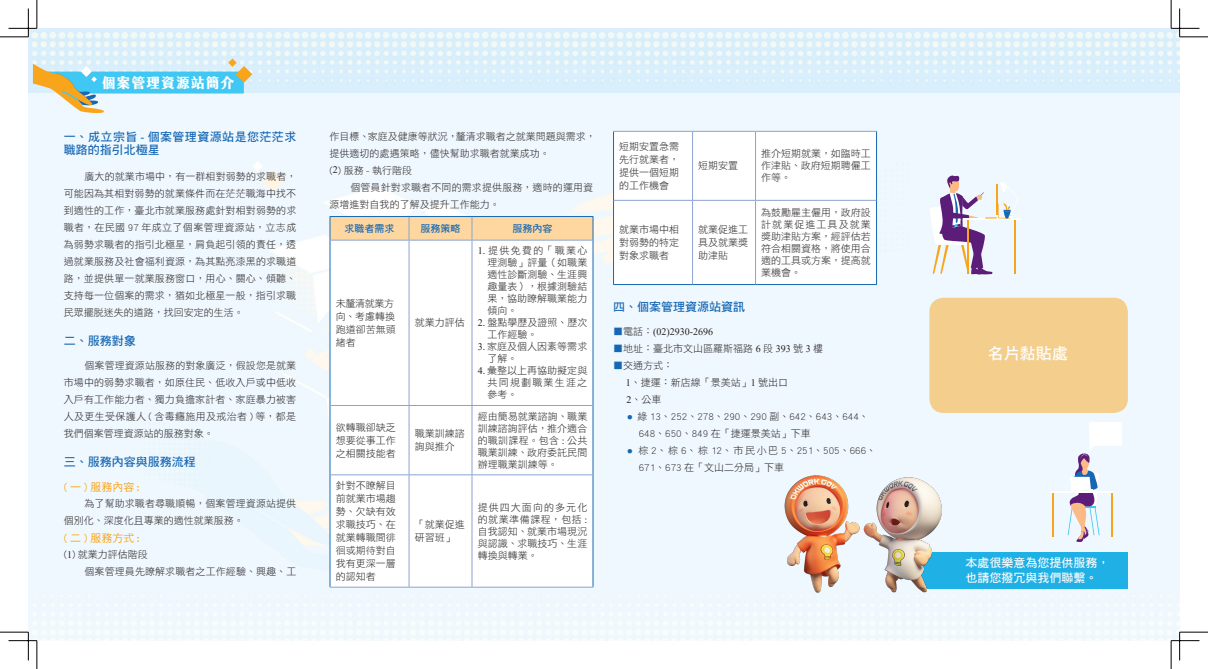
<style>
.page{position:relative;width:1208px;height:669px;background:#fff}
.page>*{position:absolute;margin:0;border:0;box-sizing:border-box;transform-origin:0 0}
.t1{font:16px "DF Hei Std W7";color:#fff}
.t2{font:14px "jf jinxuan Heavy";letter-spacing:.06em;color:#fff}
.內文一{font:12px "DF Hei Std W7";color:#1768b4}
.內文一-2{font:12px/13px "DF Hei Std W7";letter-spacing:.035em;color:#1768b4}
.t3{font:12px/14.4px "DF Hei Std W7";color:#fafafa}
.三{font:11px "DF Hei Std W5";color:#f9a51b}
.二{font:10px/17px "DF Hei Std W3";letter-spacing:.01em;color:#231f20}
.表格右字{font:10px/12px "DF Hei Std W3";color:#231f20;text-align:justify}
.表格中字{font:10px/13px "DF Hei Std W3";color:#231f20;text-align:justify}
.四內文{font:10px/17px "DF Hei Std W3";color:#231f20}
.三-2{font:10px "DF Hei Std W3";color:#231f20}
.四內文-2{font:10px "Times New Roman";color:#231f20}
.t4{font:10px "DF Hei Std W7";color:#1768b4}
.s1{font-family:"Times New Roman"}
.s2{font-family:"DF Hei Std W7";color:#1768b4}
.s3{font-family:"DF Hei Std W3"}
</style>
<div class="page">
<img style="left:28px;top:28px;width:1151px;height:66px">
<div style="left:28px;top:94px;width:1151px;height:547px;background:#eff8fe"></div>
<hr style="left:963px;top:218px;width:57px;height:2px;background:#fff">
<svg style="left:930px;top:175px;width:88px;height:100px"></svg>
<hr style="left:1050px;top:491px;width:62px;height:2px;background:#fff">
<hr style="left:1052px;top:493px;width:2px;height:44px;background:#f9a51b">
<svg style="left:1067px;top:422px;width:55px;height:120px"></svg>
<svg style="left:33px;top:59px;width:219px;height:54px"></svg>
<div style="left:920px;top:552px;width:207px;height:36px;background:#1fb0e6"></div>
<div style="left:331px;top:241px;width:261px;height:346px;background:#fff"></div>
<hr style="left:330px;top:216px;width:79px;height:1px;background:#1768b4">
<hr style="left:409px;top:216px;width:63px;height:1px;background:#1768b4">
<hr style="left:472px;top:216px;width:121px;height:1px;background:#1768b4">
<hr style="left:330px;top:240px;width:1px;height:165px;background:#1768b4">
<hr style="left:592px;top:240px;width:1px;height:165px;background:#1768b4">
<hr style="left:330px;top:405px;width:1px;height:70px;background:#1768b4">
<hr style="left:592px;top:405px;width:1px;height:70px;background:#1768b4">
<hr style="left:330px;top:475px;width:1px;height:112px;background:#1768b4">
<hr style="left:592px;top:475px;width:1px;height:112px;background:#1768b4">
<div style="left:330px;top:217px;width:263px;height:23px;background:#fed7a0"></div>
<hr style="left:330px;top:240px;width:79px;height:1px;background:#8ca2d2">
<hr style="left:409px;top:240px;width:63px;height:1px;background:#8ca2d2">
<hr style="left:409px;top:240px;width:1px;height:165px;background:#8ca2d2">
<hr style="left:472px;top:240px;width:120px;height:1px;background:#8ca2d2">
<hr style="left:471px;top:240px;width:1px;height:165px;background:#8ca2d2">
<hr style="left:330px;top:405px;width:79px;height:1px;background:#8ca2d2">
<hr style="left:409px;top:405px;width:63px;height:1px;background:#8ca2d2">
<hr style="left:409px;top:406px;width:1px;height:68px;background:#8ca2d2">
<hr style="left:472px;top:405px;width:120px;height:1px;background:#8ca2d2">
<hr style="left:471px;top:406px;width:1px;height:68px;background:#8ca2d2">
<hr style="left:330px;top:474px;width:79px;height:1px;background:#8ca2d2">
<hr style="left:409px;top:474px;width:63px;height:1px;background:#8ca2d2">
<hr style="left:409px;top:475px;width:1px;height:112px;background:#8ca2d2">
<hr style="left:472px;top:474px;width:120px;height:1px;background:#8ca2d2">
<hr style="left:471px;top:475px;width:1px;height:112px;background:#8ca2d2">
<hr style="left:330px;top:587px;width:79px;height:1px;background:#8ca2d2">
<hr style="left:409px;top:587px;width:63px;height:1px;background:#8ca2d2">
<hr style="left:472px;top:587px;width:121px;height:1px;background:#8ca2d2">
<div style="left:614px;top:132px;width:262px;height:152px;background:#fff"></div>
<hr style="left:613px;top:131px;width:79px;height:1px;background:#8ca2d2">
<hr style="left:692px;top:131px;width:63px;height:1px;background:#8ca2d2">
<hr style="left:692px;top:132px;width:1px;height:68px;background:#8ca2d2">
<hr style="left:755px;top:131px;width:122px;height:1px;background:#8ca2d2">
<hr style="left:755px;top:132px;width:1px;height:68px;background:#8ca2d2">
<hr style="left:614px;top:200px;width:78px;height:1px;background:#8ca2d2">
<hr style="left:692px;top:200px;width:63px;height:1px;background:#8ca2d2">
<hr style="left:692px;top:201px;width:1px;height:83px;background:#8ca2d2">
<hr style="left:755px;top:200px;width:121px;height:1px;background:#8ca2d2">
<hr style="left:755px;top:201px;width:1px;height:83px;background:#8ca2d2">
<hr style="left:613px;top:132px;width:1px;height:68px;background:#1768b4">
<hr style="left:876px;top:132px;width:1px;height:68px;background:#1768b4">
<hr style="left:613px;top:200px;width:1px;height:84px;background:#1768b4">
<hr style="left:876px;top:200px;width:1px;height:84px;background:#1768b4">
<hr style="left:613px;top:284px;width:79px;height:1px;background:#1768b4">
<hr style="left:692px;top:284px;width:63px;height:1px;background:#1768b4">
<hr style="left:755px;top:284px;width:122px;height:1px;background:#1768b4">
<div style="left:929px;top:298px;width:198px;height:115px;background:#f3ce8c;border-radius:14px"></div>
<img style="left:784px;top:475px;width:162px;height:118px">
<svg style="left:0;top:0;width:38px;height:38px"></svg>
<svg style="left:0;top:632px;width:38px;height:37px"></svg>
<svg style="left:1170px;top:0;width:38px;height:38px"></svg>
<svg style="left:1170px;top:632px;width:38px;height:37px"></svg>
<p class="t2" style="left:102px;top:75px;width:134px">個案管理資源站簡介</p>
<p class="內文一-2" style="left:64px;top:130px;width:234px">一、成立宗旨 - 個案管理資源站是您茫茫求職路的指引北極星</p>
<p class="二" style="left:64px;top:167px;width:234px;text-align:justify;text-indent:21px">廣大的就業市場中，有一群相對弱勢的求職者，可能因為其相對弱勢的就業條件而在茫茫職海中找不到適性的工作，臺北市就業服務處針對相對弱勢的求職者，在民國 97 年成立了個案管理資源站，立志成為弱勢求職者的指引北極星，肩負起引領的責任，透過就業服務及社會福利資源，為其點亮漆黑的求職道路，並提供單一就業服務窗口，用心、關心、傾聽、支持每一位個案的需求，猶如北極星一般，指引求職民眾擺脫迷失的道路，找回安定的生活。</p>
<p class="內文一" style="left:64px;top:334px;width:74px">二、服務對象</p>
<p class="二" style="left:64px;top:357px;width:234px;text-align:justify;text-indent:21px">個案管理資源站服務的對象廣泛，假設您是就業市場中的弱勢求職者，如原住民、低收入戶或中低收入戶有工作能力者、獨力負擔家計者、家庭暴力被害人及更生受保護人 ( 含毒癮施用及戒治者 ) 等，都是我們個案管理資源站的服務對象。</p>
<p class="內文一" style="left:64px;top:455px;width:133px">三、服務內容與服務流程</p>
<p class="三" style="left:64px;top:481px;width:77px">(一)服務內容:</p>
<p class="二" style="left:64px;top:495px;width:234px;text-indent:21px">為了幫助求職者尋職順暢，個案管理資源站提供個別化、深度化且專業的適性就業服務。</p>
<p class="三" style="left:64px;top:532px;width:77px">(二)服務方式:</p>
<p class="三-2" style="left:64px;top:549px;width:86px">(<span class="s1">1</span>) 就業力評估階段</p>
<p class="二" style="left:84px;top:563px;width:213px">個案管理員先瞭解求職者之工作經驗、興趣、工</p>
<p class="二" style="left:330px;top:127px;width:268px">作目標、家庭及健康等狀況，釐清求職者之就業問題與需求，提供適切的處遇策略，儘快幫助求職者就業成功。</p>
<p class="三-2" style="left:330px;top:165px;width:84px">(<span class="s1">2</span>) 服務 - 執行階段</p>
<p class="二" style="left:330px;top:178px;width:265px;text-indent:21px">個管員針對求職者不同的需求提供服務，適時的運用資源增進對自我的了解及提升工作能力。</p>
<p class="t4" style="left:344px;top:223px;width:51px">求職者需求</p>
<p class="t4" style="left:420px;top:223px;width:41px">服務策略</p>
<p class="t4" style="left:512px;top:223px;width:41px">服務內容</p>
<p class="表格中字" style="left:336px;top:297px;width:61px;text-align:left">未釐清就業方向、考慮轉換跑道卻苦無頭緒者</p>
<p class="表格中字" style="left:415px;top:316px;width:51px">就業力評估</p>
<p class="表格中字" style="left:336px;top:421px;width:61px">欲轉職卻缺乏想要從事工作之相關技能者</p>
<p class="表格中字" style="left:415px;top:427px;width:51px">職業訓練諮詢與推介</p>
<p class="表格中字" style="left:336px;top:479px;width:61px">針對不瞭解目前就業市場趨勢、欠缺有效求職技巧、在就業轉職間徘徊或期待對自我有更深一層的認知者</p>
<p class="表格中字" style="left:415px;top:518px;width:51px">「就業促進研習班」</p>
<p class="表格右字" style="left:487px;top:245px;width:101px;text-indent:-10px"><span class="s1">1.</span> 提供免費的「職業心理測驗」評量（如職業適性診斷測驗、生涯興趣量表），根據測驗結果，協助瞭解職業能力傾向。</p>
<p class="表格右字" style="left:487px;top:317px;width:101px;text-indent:-10px"><span class="s1">2.</span> 盤點學歷及證照、歷次工作經驗。</p>
<p class="表格右字" style="left:487px;top:341px;width:101px;text-indent:-10px"><span class="s1">3.</span> 家庭及個人因素等需求了解。</p>
<p class="表格右字" style="left:487px;top:365px;width:101px;text-indent:-10px"><span class="s1">4.</span> 彙整以上再協助擬定與共同規劃職業生涯之參考。</p>
<p class="表格右字" style="left:477px;top:410px;width:111px">經由簡易就業諮詢、職業訓練諮詢評估，推介適合的職訓課程。包含 <span class="s1">:</span> 公共職業訓練、政府委託民間辦理職業訓練等。</p>
<p class="表格右字" style="left:477px;top:501px;width:111px">提供四大面向的多元化的就業準備課程，包括 <span class="s1">:</span>自我認知、就業市場現況與認識、求職技巧、生涯轉換與轉業。</p>
<p class="表格中字" style="left:619px;top:140px;width:61px">短期安置急需先行就業者，提供一個短期的工作機會</p>
<p class="表格中字" style="left:698px;top:159px;width:41px">短期安置</p>
<p class="表格中字" style="left:619px;top:223px;width:61px">就業市場中相對弱勢的特定對象求職者</p>
<p class="表格中字" style="left:698px;top:223px;width:51px">就業促進工具及就業獎助津貼</p>
<p class="表格右字" style="left:761px;top:148px;width:111px">推介短期就業，如臨時工作津貼、政府短期聘僱工作等。</p>
<p class="表格右字" style="left:761px;top:206px;width:111px">為鼓勵雇主僱用，政府設計就業促進工具及就業獎助津貼方案，經評估若符合相關資格，將使用合適的工具或方案，提高就業機會。</p>
<p class="內文一" style="left:613px;top:300px;width:133px">四、個案管理資源站資訊</p>
<p class="四內文-2" style="left:613px;top:325px;width:101px"><span class="s2">■</span><span class="s3">電話：</span>(02)2930-2696</p>
<p class="四內文" style="left:613px;top:340px;width:211px"><span class="s2">■</span>地址：臺北市文山區羅斯福路 <span class="s1">6</span> 段 <span class="s1">393</span> 號 <span class="s1">3</span> 樓</p>
<p class="四內文" style="left:613px;top:357px;width:61px"><span class="s2">■</span>交通方式：</p>
<p class="四內文" style="left:625px;top:374px;width:164px"><span class="s1">1</span>、捷運：新店線「景美站」<span class="s1">1</span> 號出口</p>
<p class="四內文" style="left:626px;top:391px;width:36px"><span class="s1">2</span>、公車</p>
<p class="四內文" style="left:638px;top:408px;width:232px;text-indent:-11px"><sup>●</sup> 綠 13、252、278、290、290 副、642、643、644、<br>648、650、849 在「捷運景美站」下車</p>
<p class="四內文" style="left:638px;top:442px;width:239px;text-indent:-11px"><sup>●</sup> 棕 2、棕 6、棕 12、市民小巴 5、251、505、666、<br>671、673 在「文山二分局」下車</p>
<h1 class="t1" style="left:987px;top:345px;width:82px">名片黏貼處</h1>
<p class="t3" style="left:965px;top:556px;width:145px">本處很樂意為您提供服務，也請您撥冗與我們聯繫。</p>
</div>
